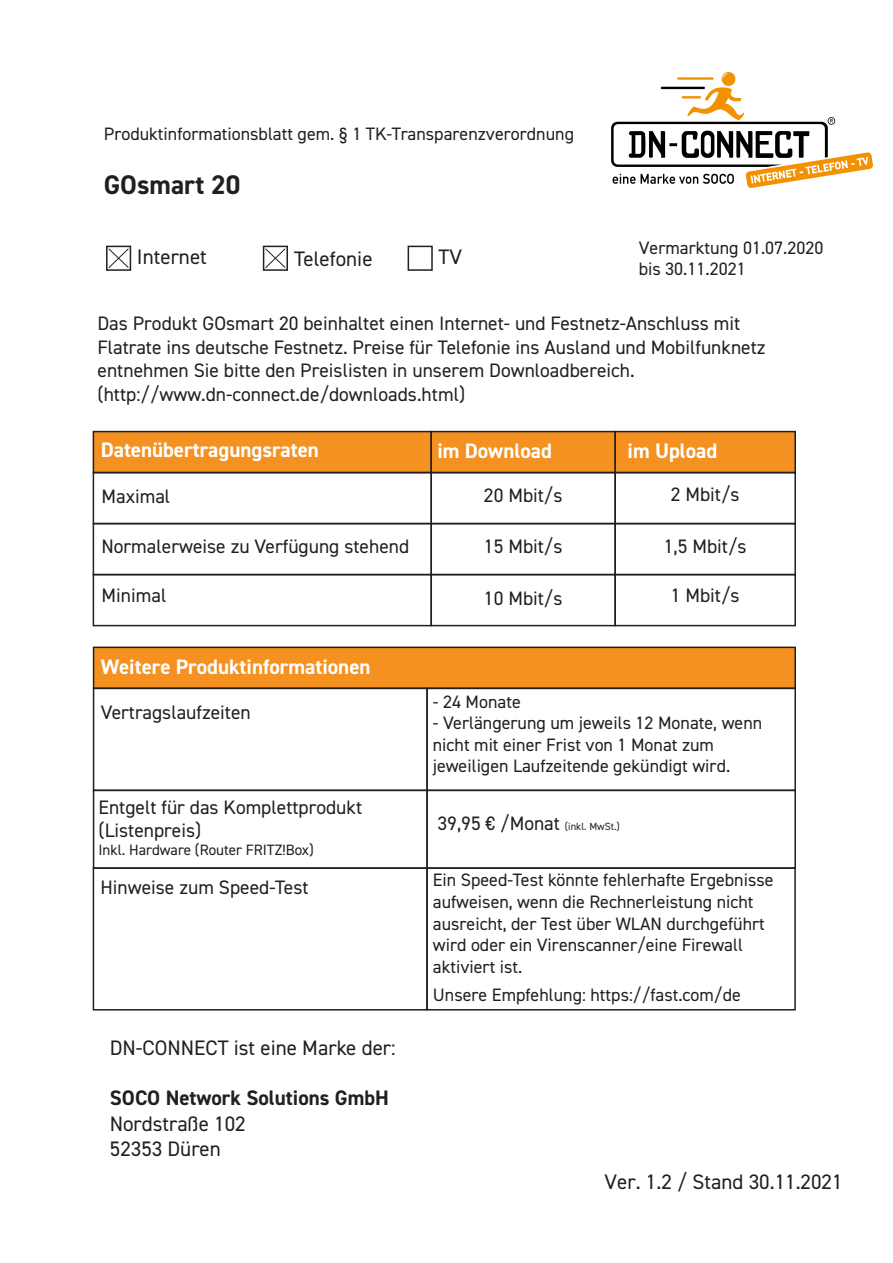
<style>
.page{position:relative;width:893px;height:1263px;background:#fff}
.page>*{position:absolute;margin:0;border:0;box-sizing:border-box;transform-origin:0 0}
.t1{font:700 27px "DIN2014";color:#231f20}
.t2{font:21px/25.2px "DIN2014";color:#231f20}
.t3{font:700 21px "DIN2014";color:#fff}
.t4{font:700 21px "DIN2014";color:#231f20}
.t5{font:19.5px/23.4px "DIN2014";color:#231f20}
.t6{font:18px/21.6px "DIN2014";color:#231f20}
.t7{font:15px "DIN2014";color:#231f20}
.s1{font-size:10.5px}
</style>
<div class="page">
<img style="left:611px;top:73px;width:262px;height:114px">
<div style="left:93px;top:431px;width:339px;height:42px;background:#f49121;border:2px solid #231f20"></div>
<div style="left:93px;top:472px;width:339px;height:52px;border:2px solid #231f20"></div>
<div style="left:93px;top:523px;width:339px;height:52px;border:2px solid #231f20"></div>
<div style="left:93px;top:574px;width:339px;height:52px;border:2px solid #231f20"></div>
<div style="left:93px;top:647px;width:703px;height:42px;background:#f49121;border:2px solid #231f20"></div>
<div style="left:93px;top:688px;width:335px;height:103px;border:2px solid #231f20"></div>
<div style="left:426px;top:688px;width:370px;height:103px;border:2px solid #231f20"></div>
<div style="left:93px;top:790px;width:335px;height:79px;border:2px solid #231f20"></div>
<div style="left:426px;top:790px;width:370px;height:79px;border:2px solid #231f20"></div>
<div style="left:430px;top:431px;width:186px;height:42px;background:#f49121;border:2px solid #231f20"></div>
<div style="left:430px;top:472px;width:186px;height:52px;border:2px solid #231f20"></div>
<div style="left:430px;top:523px;width:186px;height:52px;border:2px solid #231f20"></div>
<div style="left:430px;top:574px;width:186px;height:52px;border:2px solid #231f20"></div>
<div style="left:614px;top:431px;width:182px;height:42px;background:#f49121;border:2px solid #231f20"></div>
<div style="left:614px;top:472px;width:182px;height:52px;border:2px solid #231f20"></div>
<div style="left:614px;top:523px;width:182px;height:52px;border:2px solid #231f20"></div>
<div style="left:614px;top:574px;width:182px;height:52px;border:2px solid #231f20"></div>
<div style="left:106px;top:246px;width:25px;height:25px;border:2px solid #231f20"></div>
<div style="left:263px;top:246px;width:25px;height:25px;border:2px solid #231f20"></div>
<div style="left:408px;top:246px;width:25px;height:25px;border:2px solid #231f20"></div>
<svg style="left:108px;top:248px;width:21px;height:21px"></svg>
<svg style="left:264px;top:248px;width:22px;height:21px"></svg>
<div style="left:93px;top:867px;width:335px;height:143px;border:2px solid #231f20"></div>
<div style="left:426px;top:867px;width:370px;height:143px;border:2px solid #231f20"></div>
<p class="t6" style="left:104px;top:122px;width:472px">Produktinformationsblatt gem. § 1 TK-Transparenzverordnung</p>
<h1 class="t1" style="left:104px;top:167px;width:138px">GOsmart 20</h1>
<p class="t2" style="left:137px;top:244px;width:71px">Internet</p>
<p class="t2" style="left:294px;top:246px;width:80px">Telefonie</p>
<p class="t2" style="left:438px;top:244px;width:25px">TV</p>
<p class="t6" style="left:639px;top:237px;width:186px">Vermarktung 01.07.2020 bis 30.11.2021</p>
<p class="t5" style="left:98px;top:312px;width:670px">Das Produkt GOsmart 20 beinhaltet einen Internet- und Festnetz-Anschluss mit Flatrate ins deutsche Festnetz. Preise für Telefonie ins Ausland und Mobilfunknetz entnehmen Sie bitte den Preislisten in unserem Downloadbereich. (http://www.dn-connect.de/downloads.html)</p>
<p class="t3" style="left:101px;top:435px;width:220px">Datenübertragungsraten</p>
<p class="t3" style="left:437px;top:437px;width:116px">im Download</p>
<p class="t3" style="left:628px;top:437px;width:91px">im Upload</p>
<p class="t5" style="left:101px;top:484px;width:70px">Maximal</p>
<p class="t5" style="left:101px;top:534px;width:309px">Normalerweise zu Verfügung stehend</p>
<p class="t5" style="left:101px;top:583px;width:66px">Minimal</p>
<p class="t3" style="left:101px;top:653px;width:271px">Weitere Produktinformationen</p>
<p class="t5" style="left:101px;top:700px;width:152px">Vertragslaufzeiten</p>
<p class="t5" style="left:99px;top:795px;width:265px">Entgelt für das Komplettprodukt (Listenpreis)</p>
<p class="t7" style="left:99px;top:840px;width:217px">Inkl. Hardware (Router FRITZ!Box)</p>
<p class="t5" style="left:484px;top:483px;width:80px">20 Mbit/s</p>
<p class="t5" style="left:484px;top:534px;width:80px">15 Mbit/s</p>
<p class="t5" style="left:484px;top:586px;width:80px">10 Mbit/s</p>
<p class="t5" style="left:671px;top:482px;width:70px">2 Mbit/s</p>
<p class="t5" style="left:664px;top:534px;width:84px">1,5 Mbit/s</p>
<p class="t5" style="left:671px;top:583px;width:70px">1 Mbit/s</p>
<p class="t6" style="left:433px;top:690px;width:89px">- 24 Monate</p>
<p class="t6" style="left:433px;top:712px;width:331px">- Verlängerung um jeweils 12 Monate, wenn nicht mit einer Frist von 1 Monat zum jeweiligen Laufzeitende gekündigt wird.</p>
<p class="t5" style="left:437px;top:811px;width:184px">39,95 € /Monat <span class="s1">(inkl. MwSt.)</span></p>
<p class="t5" style="left:100px;top:875px;width:210px">Hinweise zum Speed-Test</p>
<p class="t6" style="left:433px;top:869px;width:342px">Ein Speed-Test könnte fehlerhafte Ergebnisse aufweisen, wenn die Rechnerleistung nicht ausreicht, der Test über WLAN durchgeführt wird oder ein Virenscanner/eine Firewall aktiviert ist.</p>
<p class="t6" style="left:433px;top:984px;width:309px">Unsere Empfehlung: https://fast.com/de</p>
<p class="t2" style="left:110px;top:1035px;width:287px">DN-CONNECT ist eine Marke der:</p>
<p class="t4" style="left:110px;top:1084px;width:281px">SOCO Network Solutions GmbH</p>
<p class="t2" style="left:110px;top:1110px;width:137px">Nordstraße 102<br>52353 Düren</p>
<p class="t2" style="left:604px;top:1169px;width:240px">Ver. 1.2 / Stand 30.11.2021</p>
</div>
